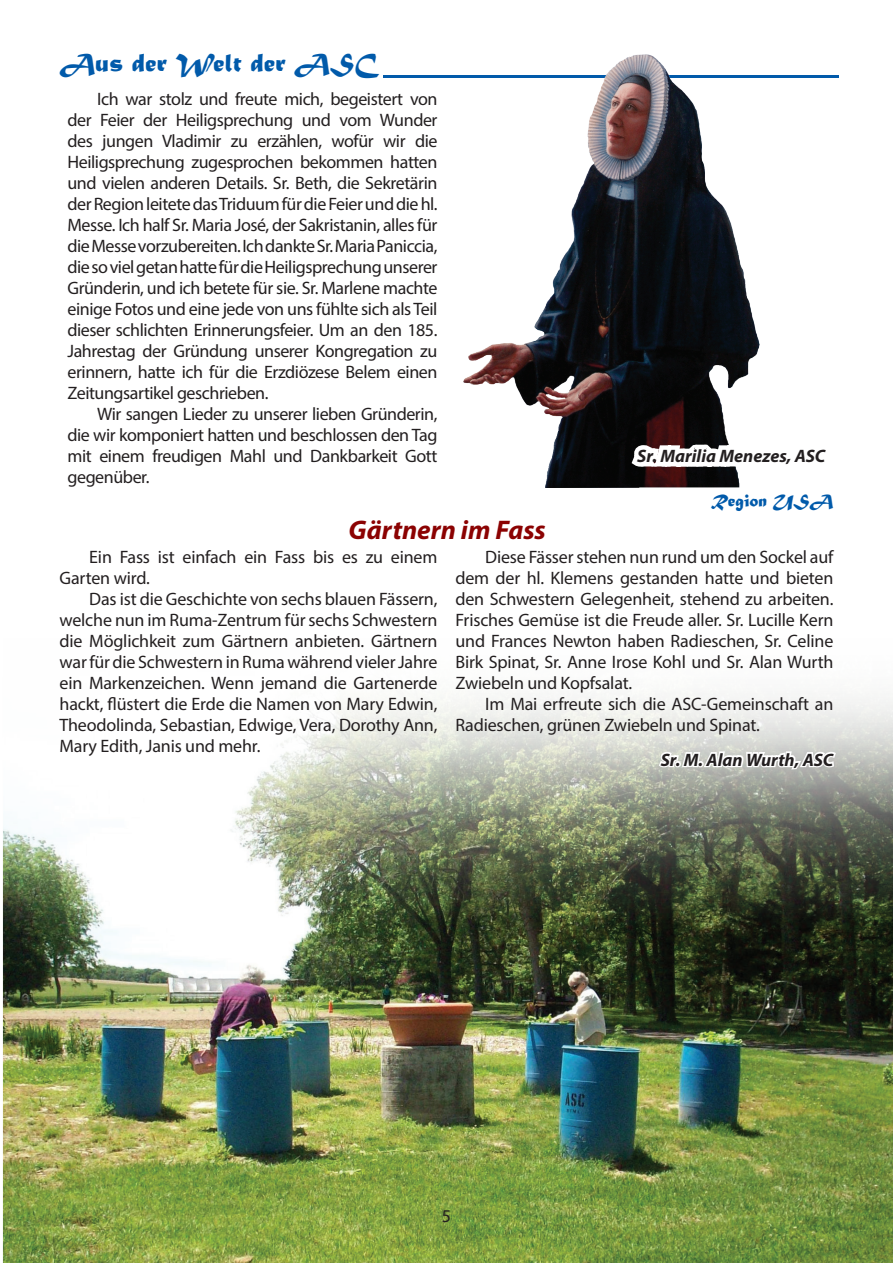
<style>
.page{position:relative;width:893px;height:1263px;background:#fff}
.page>*{position:absolute;margin:0;border:0;box-sizing:border-box;transform-origin:0 0}
.t1{font:27px "Matura MT Script Capitals";color:#015aaa}
.t2{font:italic 700 27px "Myriad Pro";color:#8b0202}
.t3{font:18px/21px "Myriad Pro";letter-spacing:-.01em;color:#231f20;text-align:justify}
.t4{font:italic 700 18px "Myriad Pro";color:#231f20}
.t5{font:18px "Matura MT Script Capitals";color:#015aaa}
</style>
<div class="page">
<img style="left:2px;top:697px;width:891px;height:565px">
<svg style="left:656px;top:727px;width:182px;height:66px"></svg>
<svg style="left:383px;top:54px;width:456px;height:434px"></svg>
<h1 class="t1" style="left:60px;top:46px;width:320px">Aus der Welt der ASC</h1>
<p class="t3" style="left:68px;top:88px;width:372px;text-indent:30px">Ich war stolz und freute mich, begeistert von der Feier der Heiligsprechung und vom Wunder des jungen Vladimir zu erzählen, wofür wir die Heiligsprechung zugesprochen bekommen hatten und vielen anderen Details. Sr. Beth, die Sekretärin der Region leitete das Triduum für die Feier und die hl.<br>Messe. Ich half Sr. Maria José, der Sakristanin, alles für die Messe vorzubereiten. Ich dankte Sr. Maria Paniccia, die so viel getan hatte für die Heiligsprechung unserer Gründerin, und ich betete für sie. Sr. Marlene machte einige Fotos und eine jede von uns fühlte sich als Teil dieser schlichten Erinnerungsfeier. Um an den 185.<br>Jahrestag der Gründung unserer Kongregation zu erinnern, hatte ich für die Erzdiözese Belem einen Zeitungsartikel geschrieben.</p>
<p class="t3" style="left:68px;top:403px;width:371px;text-indent:30px">Wir sangen Lieder zu unserer lieben Gründerin, die wir komponiert hatten und beschlossen den Tag mit einem freudigen Mahl und Dankbarkeit Gott gegenüber.</p>
<h1 class="t2" style="left:349px;top:512px;width:199px">Gärtnern im Fass</h1>
<p class="t4" style="left:637px;top:444px;width:190px">Sr. Marilia Menezes, ASC</p>
<p class="t5" style="left:711px;top:489px;width:124px">Region USA</p>
<p class="t3" style="left:60px;top:546px;width:379px;text-indent:30px">Ein Fass ist einfach ein Fass bis es zu einem<br>Garten wird.</p>
<p class="t3" style="left:60px;top:588px;width:379px;text-indent:30px">Das ist die Geschichte von sechs blauen Fässern, welche nun im Ruma-Zentrum für sechs Schwestern die Möglichkeit zum Gärtnern anbieten. Gärtnern war für die Schwestern in Ruma während vieler Jahre ein Markenzeichen. Wenn jemand die Gartenerde hackt, flüstert die Erde die Namen von Mary Edwin, Theodolinda, Sebastian, Edwige, Vera, Dorothy Ann, Mary Edith, Janis und mehr.</p>
<p class="t3" style="left:455px;top:546px;width:379px;text-indent:30px">Diese Fässer stehen nun rund um den Sockel auf dem der hl. Klemens gestanden hatte und bieten den Schwestern Gelegenheit, stehend zu arbeiten.<br>Frisches Gemüse ist die Freude aller. Sr. Lucille Kern und Frances Newton haben Radieschen, Sr. Celine Birk Spinat, Sr. Anne Irose Kohl und Sr. Alan Wurth Zwiebeln und Kopfsalat.</p>
<p class="t3" style="left:455px;top:693px;width:379px;text-indent:30px">Im Mai erfreute sich die ASC-Gemeinschaft an<br>Radieschen, grünen Zwiebeln und Spinat.</p>
<p class="t4" style="left:661px;top:748px;width:174px">Sr. M. Alan Wurth, ASC</p>
<p class="t3" style="left:442px;top:1206px;width:11px">5</p>
</div>
